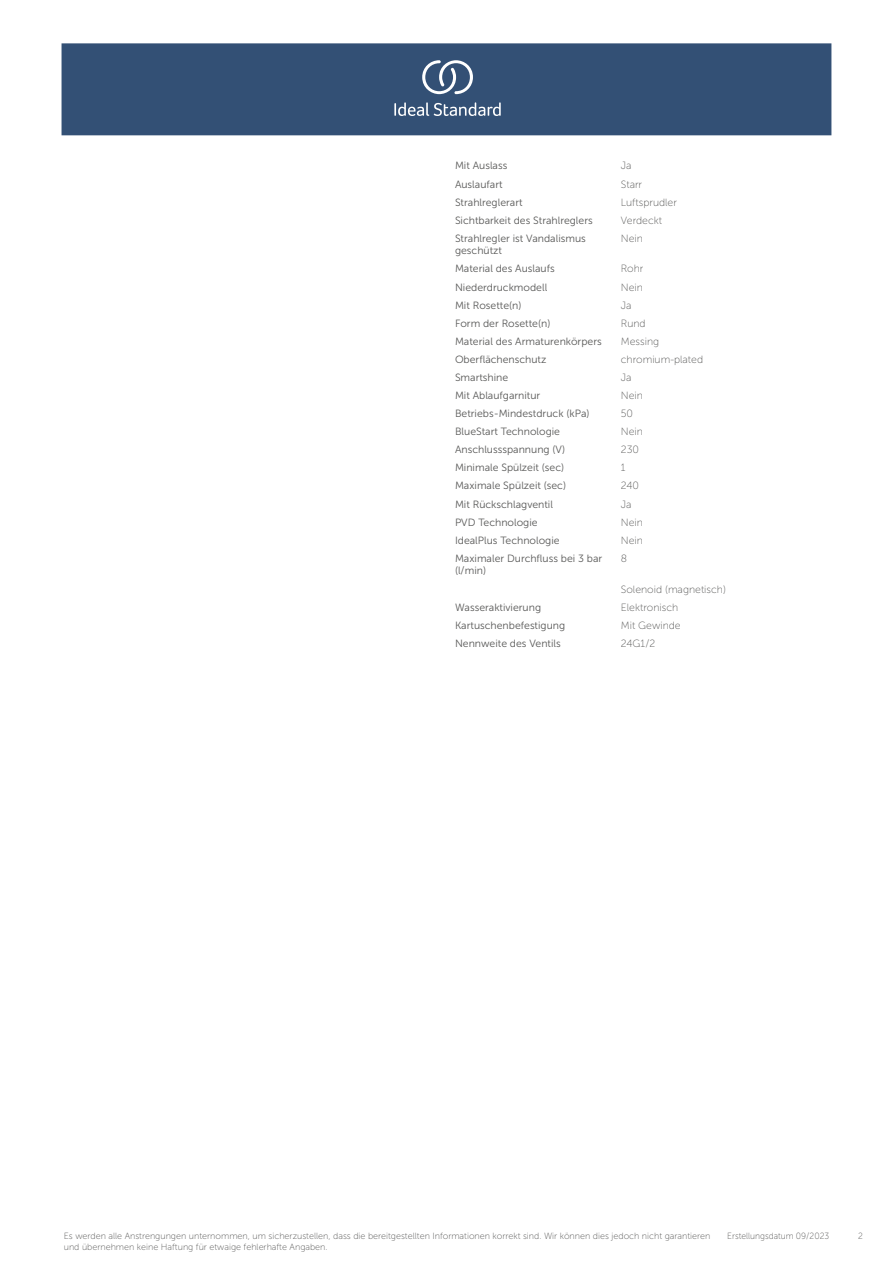
<style>
.page{position:relative;width:893px;height:1263px;background:#fff}
.page>*{position:absolute;margin:0;border:0;box-sizing:border-box;transform-origin:0 0}
.t1{font:10.5px/12.6px "Museo Sans 300";color:#575756}
.t2{font:10.5px "Museo Sans 100";color:#575756}
.t3{font:9px "Museo Sans 100";color:#575756}
.t4{font:9px "Museo Sans 100";color:#575756;scale:.95 1}
</style>
<div class="page">
<div style="left:62px;top:43px;width:769px;height:92px;background:#335075"></div>
<svg style="left:394px;top:102px;width:107px;height:14px"></svg>
<svg style="left:422px;top:60px;width:51px;height:34px"></svg>
<p class="t1" style="left:455px;top:160px;width:54px">Mit Auslass</p>
<p class="t2" style="left:621px;top:160px;width:12px">Ja</p>
<p class="t1" style="left:455px;top:178px;width:49px">Auslaufart</p>
<p class="t2" style="left:621px;top:178px;width:23px">Starr</p>
<p class="t1" style="left:455px;top:196px;width:69px">Strahlreglerart</p>
<p class="t2" style="left:621px;top:196px;width:58px">Luftsprudler</p>
<p class="t1" style="left:455px;top:214px;width:139px">Sichtbarkeit des Strahlreglers</p>
<p class="t2" style="left:621px;top:215px;width:43px">Verdeckt</p>
<p class="t1" style="left:455px;top:232px;width:132px">Strahlregler ist Vandalismus geschützt</p>
<p class="t2" style="left:621px;top:233px;width:24px">Nein</p>
<p class="t1" style="left:455px;top:263px;width:101px">Material des Auslaufs</p>
<p class="t2" style="left:621px;top:263px;width:24px">Rohr</p>
<p class="t1" style="left:455px;top:281px;width:94px">Niederdruckmodell</p>
<p class="t2" style="left:621px;top:281px;width:24px">Nein</p>
<p class="t1" style="left:455px;top:299px;width:68px">Mit Rosette(n)</p>
<p class="t2" style="left:621px;top:299px;width:12px">Ja</p>
<p class="t1" style="left:455px;top:317px;width:97px">Form der Rosette(n)</p>
<p class="t2" style="left:621px;top:318px;width:26px">Rund</p>
<p class="t1" style="left:455px;top:335px;width:148px">Material des Armaturenkörpers</p>
<p class="t2" style="left:621px;top:336px;width:40px">Messing</p>
<p class="t1" style="left:455px;top:353px;width:93px">Oberflächenschutz</p>
<p class="t2" style="left:621px;top:354px;width:84px">chromium-plated</p>
<p class="t1" style="left:455px;top:371px;width:55px">Smartshine</p>
<p class="t2" style="left:621px;top:372px;width:12px">Ja</p>
<p class="t1" style="left:455px;top:389px;width:87px">Mit Ablaufgarnitur</p>
<p class="t2" style="left:621px;top:390px;width:24px">Nein</p>
<p class="t1" style="left:455px;top:407px;width:136px">Betriebs-Mindestdruck (kPa)</p>
<p class="t2" style="left:621px;top:408px;width:14px">50</p>
<p class="t1" style="left:455px;top:425px;width:107px">BlueStart Technologie</p>
<p class="t2" style="left:621px;top:426px;width:24px">Nein</p>
<p class="t1" style="left:455px;top:443px;width:112px">Anschlussspannung (V)</p>
<p class="t2" style="left:621px;top:444px;width:20px">230</p>
<p class="t1" style="left:455px;top:462px;width:111px">Minimale Spülzeit (sec)</p>
<p class="t2" style="left:621px;top:462px;width:6px">1</p>
<p class="t1" style="left:455px;top:480px;width:113px">Maximale Spülzeit (sec)</p>
<p class="t2" style="left:621px;top:480px;width:20px">240</p>
<p class="t1" style="left:455px;top:498px;width:99px">Mit Rückschlagventil</p>
<p class="t2" style="left:621px;top:498px;width:12px">Ja</p>
<p class="t1" style="left:455px;top:516px;width:84px">PVD Technologie</p>
<p class="t2" style="left:621px;top:516px;width:24px">Nein</p>
<p class="t1" style="left:455px;top:534px;width:106px">IdealPlus Technologie</p>
<p class="t2" style="left:621px;top:534px;width:24px">Nein</p>
<p class="t1" style="left:455px;top:552px;width:149px">Maximaler Durchfluss bei 3 bar (l/min)</p>
<p class="t2" style="left:621px;top:553px;width:8px">8</p>
<p class="t2" style="left:621px;top:583px;width:107px">Solenoid (magnetisch)</p>
<p class="t1" style="left:455px;top:601px;width:88px">Wasseraktivierung</p>
<p class="t2" style="left:621px;top:601px;width:59px">Elektronisch</p>
<p class="t1" style="left:455px;top:619px;width:112px">Kartuschenbefestigung</p>
<p class="t2" style="left:621px;top:619px;width:61px">Mit Gewinde</p>
<p class="t1" style="left:455px;top:637px;width:107px">Nennweite des Ventils</p>
<p class="t2" style="left:621px;top:637px;width:36px">24G1/2</p>
<p class="t4" style="left:727px;top:1231px;width:109px">Erstellungsdatum 09/2023</p>
<p class="t3" style="left:64px;top:1231px;width:648px">Es werden alle Anstrengungen unternommen, um sicherzustellen, dass die bereitgestellten Informationen korrekt sind. Wir können dies jedoch nicht garantieren</p>
<p class="t4" style="left:858px;top:1231px;width:7px">2</p>
<p class="t3" style="left:64px;top:1242px;width:265px">und übernehmen keine Haftung für etwaige fehlerhafte Angaben.</p>
</div>
